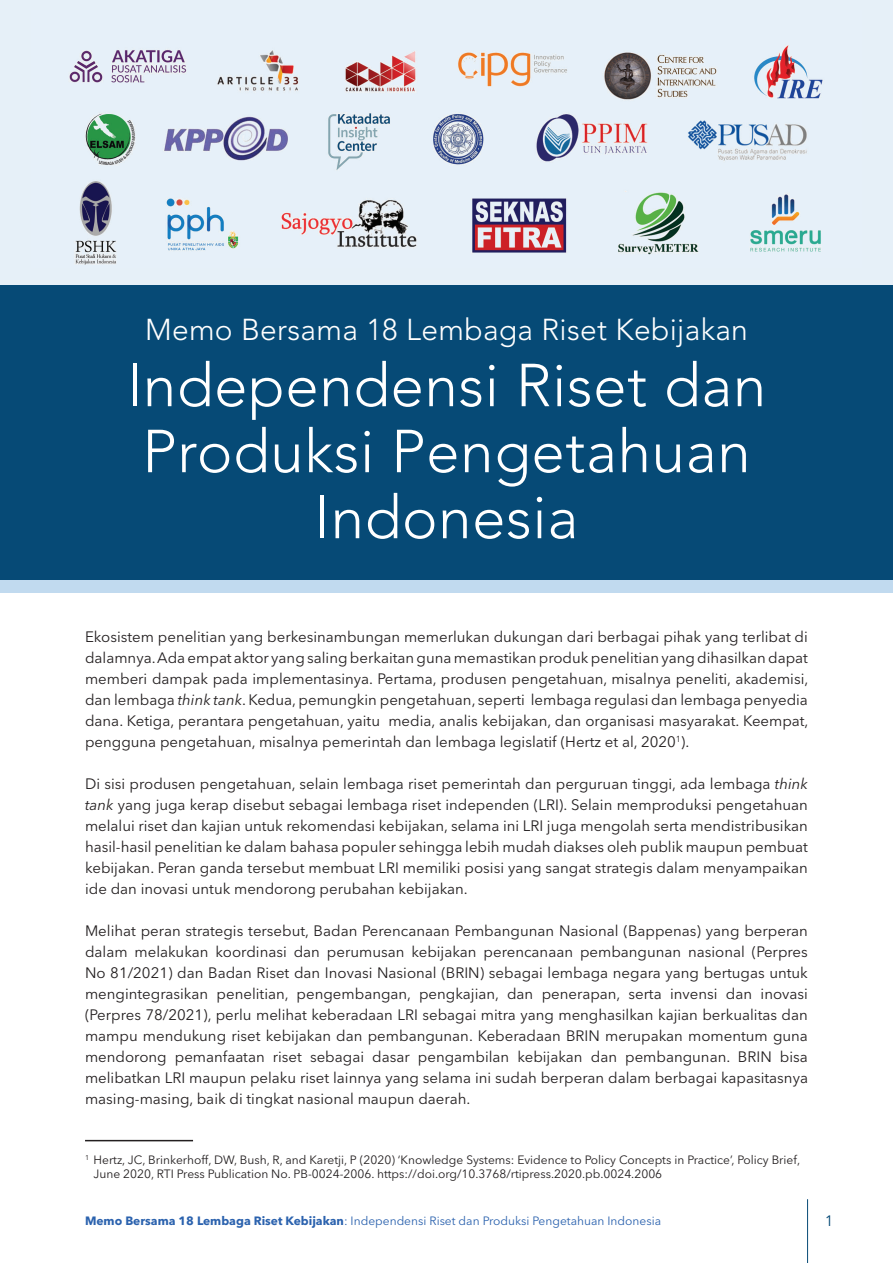
<style>
.page{position:relative;width:893px;height:1263px;background:#fff}
.page>*{position:absolute;margin:0;border:0;box-sizing:border-box;transform-origin:0 0}
.t1{font:300 60px/66px "Avenir LT Std";letter-spacing:.01em;color:#fff;text-align:center}
.t2{font:300 30px "Avenir LT Std";letter-spacing:.01em;color:#fff}
.t3{font:15px/21px "Avenir Next LT Pro";color:#231f20;text-align:justify}
.t4{font:15px "Avenir Next LT Pro";color:#064a76}
.t5{font:12px/14.4px "Avenir Next LT Pro";color:#231f20}
.t6{font:12px "Avenir Next LT Pro";color:#2b62ae}
.s1{font-style:italic}
.s2{font-weight:700}
</style>
<div class="page">
<div style="left:0;top:0;width:893px;height:583px;background:#e6f0f8"></div>
<div style="left:0;top:286px;width:893px;height:300px;background:#064a76"></div>
<img style="left:69px;top:45px;width:754px;height:220px">
<div style="left:0;top:580px;width:893px;height:13px;background:#c1daef"></div>
<hr style="left:807px;top:1199px;width:1px;height:64px;background:#064a76">
<hr style="left:85px;top:1140px;width:108px;height:1px;background:#231f20">
<h2 class="t2" style="left:145px;top:312px;width:604px">Memo Bersama 18 Lembaga Riset Kebijakan</h2>
<h1 class="t1" style="left:127px;top:353px;width:641px">Independensi Riset dan<br>Produksi Pengetahuan<br>Indonesia</h1>
<p class="t3" style="left:85px;top:626px;width:725px">Ekosistem penelitian yang berkesinambungan memerlukan dukungan dari berbagai pihak yang terlibat di dalamnya. Ada empat aktor yang saling berkaitan guna memastikan produk penelitian yang dihasilkan dapat memberi dampak pada implementasinya. Pertama, produsen pengetahuan, misalnya peneliti, akademisi, dan lembaga <span class="s1">think tank</span>. Kedua, pemungkin pengetahuan, seperti lembaga regulasi dan lembaga penyedia dana. Ketiga, perantara pengetahuan, yaitu media, analis kebijakan, dan organisasi masyarakat. Keempat, pengguna pengetahuan, misalnya pemerintah dan lembaga legislatif (Hertz et al, 2020<sup>1</sup>).</p>
<p class="t3" style="left:85px;top:773px;width:724px">Di sisi produsen pengetahuan, selain lembaga riset pemerintah dan perguruan tinggi, ada lembaga <span class="s1">think tank</span> yang juga kerap disebut sebagai lembaga riset independen (LRI). Selain memproduksi pengetahuan melalui riset dan kajian untuk rekomendasi kebijakan, selama ini LRI juga mengolah serta mendistribusikan hasil-hasil penelitian ke dalam bahasa populer sehingga lebih mudah diakses oleh publik maupun pembuat kebijakan. Peran ganda tersebut membuat LRI memiliki posisi yang sangat strategis dalam menyampaikan ide dan inovasi untuk mendorong perubahan kebijakan.</p>
<p class="t3" style="left:85px;top:920px;width:724px">Melihat peran strategis tersebut, Badan Perencanaan Pembangunan Nasional (Bappenas) yang berperan dalam melakukan koordinasi dan perumusan kebijakan perencanaan pembangunan nasional (Perpres No 81/2021) dan Badan Riset dan Inovasi Nasional (BRIN) sebagai lembaga negara yang bertugas untuk mengintegrasikan penelitian, pengembangan, pengkajian, dan penerapan, serta invensi dan inovasi (Perpres 78/2021), perlu melihat keberadaan LRI sebagai mitra yang menghasilkan kajian berkualitas dan mampu mendukung riset kebijakan dan pembangunan. Keberadaan BRIN merupakan momentum guna mendorong pemanfaatan riset sebagai dasar pengambilan kebijakan dan pembangunan. BRIN bisa melibatkan LRI maupun pelaku riset lainnya yang selama ini sudah berperan dalam berbagai kapasitasnya masing-masing, baik di tingkat nasional maupun daerah.</p>
<p class="t5" style="left:94px;top:1152px;width:708px;text-indent:-9px"><sup>1</sup> Hertz, JC, Brinkerhoff, DW, Bush, R, and Karetji, P (2020) ‘Knowledge Systems: Evidence to Policy Concepts in Practice’, Policy Brief,<br>June 2020, RTI Press Publication No. PB-0024-2006. https://doi.org/10.3768/rtipress.2020.pb.0024.2006</p>
<p class="t6" style="left:85px;top:1214px;width:577px"><span class="s2">Memo Bersama 18 Lembaga Riset Kebijakan</span>: Independensi Riset dan Produksi Pengetahuan Indonesia</p>
<p class="t4" style="left:825px;top:1212px;width:10px">1</p>
</div>
